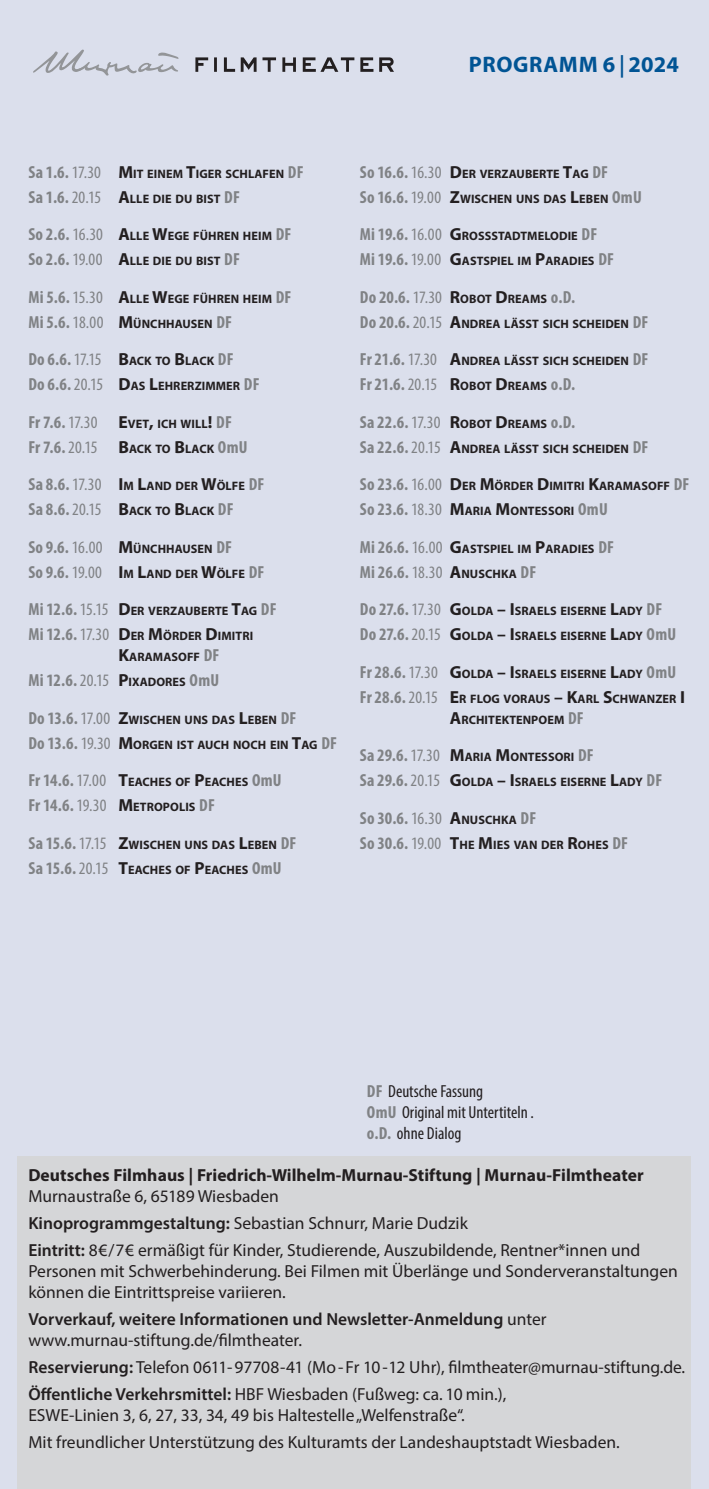
<style>
.page{position:relative;width:709px;height:1489px;background:#fff}
.page>*{position:absolute;margin:0;border:0;box-sizing:border-box;transform-origin:0 0}
.t1{font:700 22.5px "Myriad Pro";letter-spacing:.03em;color:#015494}
.t2{font:17.5px/27px "Myriad Pro";color:#231f20}
.t3{font:700 condensed 17.5px/37.5px "Myriad Pro";letter-spacing:.01em;color:#808285}
.t4{font:600 17.5px/21px "Myriad Pro";color:#231f20}
.t5{font:700 17.5px "Myriad Pro";color:#231f20}
.t6{font:condensed 17.5px/21px "Myriad Pro";color:#231f20}
.t7{font:700 17.5px "Myriad Pro";color:#231f20}
.t8{font:700 12.25px/25px "Myriad Pro";letter-spacing:.005em;color:#231f20}
.s1{font-weight:600}
.s2{font-stretch:condensed;font-size:17.5px;color:#808285}
.s3{font-weight:400;font-stretch:condensed;font-size:17.5px;color:#808285}
.s4{font-size:17.5px}
.s5{font-weight:400}
.s6{font-stretch:normal;color:#231f20}
.s7{font-stretch:normal;font-size:12.25px;color:#231f20}
.s8{font-weight:700;color:#808285}
</style>
<div class="page">
<div style="left:0;top:0;width:709px;height:1488px;background:#dbdfec"></div>
<div style="left:18px;top:1156px;width:673px;height:332px;background:#d5d6d8"></div>
<svg style="left:33px;top:50px;width:145px;height:26px"></svg>
<svg style="left:195px;top:57px;width:22px;height:15px"></svg>
<svg style="left:224px;top:57px;width:11px;height:15px"></svg>
<svg style="left:241px;top:57px;width:15px;height:15px"></svg>
<svg style="left:262px;top:57px;width:14px;height:15px"></svg>
<svg style="left:282px;top:57px;width:14px;height:15px"></svg>
<svg style="left:303px;top:57px;width:51px;height:15px"></svg>
<svg style="left:360px;top:57px;width:13px;height:15px"></svg>
<svg style="left:379px;top:57px;width:15px;height:15px"></svg>
<h1 class="t1" style="left:469px;top:50px;width:212px">PROGRAMM 6 <span class="s1">|</span> 2024</h1>
<p class="t8" style="left:28px;top:161px;width:277px"><span class="s2">Sa 1.6.</span> <span class="s3">17.30</span> <span class="s4">M</span>IT EINEM <span class="s4">T</span>IGER SCHLAFEN <span class="s2">DF<br>Sa 1.6.</span> <span class="s3">20.15</span> <span class="s4">A</span>LLE DIE DU BIST <span class="s2">DF</span></p>
<p class="t8" style="left:28px;top:223px;width:264px"><span class="s2">So 2.6.</span> <span class="s3">16.30</span> <span class="s4">A</span>LLE <span class="s4">W</span>EGE FÜHREN HEIM <span class="s2">DF<br>So 2.6.</span> <span class="s3">19.00</span> <span class="s4">A</span>LLE DIE DU BIST <span class="s2">DF</span></p>
<p class="t8" style="left:28px;top:286px;width:264px"><span class="s2">Mi 5.6.</span> <span class="s3">15.30</span> <span class="s4">A</span>LLE <span class="s4">W</span>EGE FÜHREN HEIM <span class="s2">DF<br>Mi 5.6.</span> <span class="s3">18.00</span> <span class="s4">M</span>ÜNCHHAUSEN <span class="s2">DF</span></p>
<p class="t8" style="left:28px;top:348px;width:233px"><span class="s2">Do 6.6.</span> <span class="s3">17.15</span> <span class="s4">B</span>ACK TO <span class="s4">B</span>LACK <span class="s2">DF<br>Do 6.6.</span> <span class="s3">20.15</span> <span class="s4">D</span>AS <span class="s4">L</span>EHRERZIMMER <span class="s2">DF</span></p>
<p class="t8" style="left:28px;top:411px;width:205px"><span class="s2">Fr 7.6.</span> <span class="s3">17.30</span> <span class="s4">E</span>VET<span class="s4">,</span> ICH WILL<span class="s4">!</span> <span class="s2">DF</span></p>
<h2 class="t3" style="left:28px;top:428px;width:221px">Fr 7.6. <span class="s5">20.15</span> <span class="s6">B</span><span class="s7">ACK TO</span> <span class="s6">B</span><span class="s7">LACK</span> OmU</h2>
<p class="t8" style="left:28px;top:473px;width:237px"><span class="s2">Sa 8.6.</span> <span class="s3">17.30</span> <span class="s4">I</span> M <span class="s4">L</span>AND DER <span class="s4">W</span>ÖLFE <span class="s2">DF<br>Sa 8.6.</span> <span class="s3">20.15</span> <span class="s4">B</span>ACK TO <span class="s4">B</span>LACK <span class="s2">DF</span></p>
<p class="t8" style="left:28px;top:536px;width:237px"><span class="s2">So 9.6.</span> <span class="s3">16.00</span> <span class="s4">M</span>ÜNCHHAUSEN <span class="s2">DF<br>So 9.6.</span> <span class="s3">19.00</span> <span class="s4">I</span> M <span class="s4">L</span>AND DER <span class="s4">W</span>ÖLFE <span class="s2">DF</span></p>
<p class="t8" style="left:28px;top:598px;width:250px"><span class="s2">Mi 12.6.</span> <span class="s3">15.15</span> <span class="s4">D</span>ER VERZAUBERTE <span class="s4">T</span>AG <span class="s2">DF<br>Mi 12.6.</span> <span class="s3">17.30</span> <span class="s4">D</span>ER <span class="s4">M</span>ÖRDER <span class="s4">D</span>IMITRI</p>
<p class="t8" style="left:118px;top:644px;width:103px"><span class="s4">K</span>ARAMASOFF <span class="s2">DF</span></p>
<h2 class="t3" style="left:28px;top:661px;width:192px">Mi 12.6. <span class="s5">20.15</span> <span class="s6">P</span><span class="s7">IXADORES</span> OmU</h2>
<p class="t8" style="left:28px;top:707px;width:310px"><span class="s2">Do 13.6.</span> <span class="s3">17.00</span> <span class="s4">Z</span>WISCHEN UNS DAS <span class="s4">L</span>EBEN <span class="s2">DF<br>Do 13.6.</span> <span class="s3">19.30</span> <span class="s4">M</span>ORGEN IST AUCH NOCH EIN <span class="s4">T</span>AG <span class="s2">DF</span></p>
<p class="t8" style="left:28px;top:769px;width:255px"><span class="s2">Fr 14.6.</span> <span class="s3">17.00</span> <span class="s4">T</span>EACHES OF <span class="s4">P</span>EACHES <span class="s2">OmU</span></p>
<h2 class="t3" style="left:28px;top:786px;width:188px">Fr 14.6. <span class="s5">19.30</span> <span class="s6">M</span><span class="s7">ETROPOLIS</span> DF</h2>
<p class="t8" style="left:28px;top:832px;width:269px"><span class="s2">Sa 15.6.</span> <span class="s3">17.15</span> <span class="s4">Z</span>WISCHEN UNS DAS <span class="s4">L</span>EBEN <span class="s2">DF<br>Sa 15.6.</span> <span class="s3">20.15</span> <span class="s4">T</span>EACHES OF <span class="s4">P</span>EACHES <span class="s2">OmU</span></p>
<p class="t8" style="left:360px;top:161px;width:283px"><span class="s2">So 16.6.</span> <span class="s3">16.30</span> <span class="s4">D</span>ER VERZAUBERTE <span class="s4">T</span>AG <span class="s2">DF<br>So 16.6.</span> <span class="s3">19.00</span> <span class="s4">Z</span>WISCHEN UNS DAS <span class="s4">L</span>EBEN <span class="s2">OmU</span></p>
<p class="t8" style="left:360px;top:223px;width:256px"><span class="s2">Mi 19.6.</span> <span class="s3">16.00</span> <span class="s4">G</span>ROSSSTADTMELODIE <span class="s2">DF<br>Mi 19.6.</span> <span class="s3">19.00</span> <span class="s4">G</span>ASTSPIEL IM <span class="s4">P</span>ARADIES <span class="s2">DF</span></p>
<h2 class="t3" style="left:360px;top:278px;width:217px">Do 20.6. <span class="s5">17.30</span> <span class="s6">R</span><span class="s7">OBOT</span> <span class="s6">D</span><span class="s7">REAMS</span> o.D.</h2>
<p class="t8" style="left:360px;top:311px;width:290px"><span class="s2">Do 20.6.</span> <span class="s3">20.15</span> <span class="s4">A</span>NDREA LÄSST SICH SCHEIDEN <span class="s2">DF</span></p>
<p class="t8" style="left:360px;top:348px;width:290px"><span class="s2">Fr 21.6.</span> <span class="s3">17.30</span> <span class="s4">A</span>NDREA LÄSST SICH SCHEIDEN <span class="s2">DF</span></p>
<h2 class="t3" style="left:360px;top:365px;width:217px">Fr 21.6. <span class="s5">20.15</span> <span class="s6">R</span><span class="s7">OBOT</span> <span class="s6">D</span><span class="s7">REAMS</span> o.D.<br>Sa 22.6. <span class="s5">17.30</span> <span class="s6">R</span><span class="s7">OBOT</span> <span class="s6">D</span><span class="s7">REAMS</span> o.D.</h2>
<p class="t8" style="left:360px;top:436px;width:290px"><span class="s2">Sa 22.6.</span> <span class="s3">20.15</span> <span class="s4">A</span>NDREA LÄSST SICH SCHEIDEN <span class="s2">DF</span></p>
<p class="t8" style="left:360px;top:473px;width:331px"><span class="s2">So 23.6.</span> <span class="s3">16.00</span> <span class="s4">D</span>ER <span class="s4">M</span>ÖRDER <span class="s4">D</span>IMITRI <span class="s4">K</span>ARAMASOFF <span class="s2">DF<br>So 23.6.</span> <span class="s3">18.30</span> <span class="s4">M</span>ARIA <span class="s4">M</span>ONTESSORI <span class="s2">OmU</span></p>
<p class="t8" style="left:360px;top:536px;width:256px"><span class="s2">Mi 26.6.</span> <span class="s3">16.00</span> <span class="s4">G</span>ASTSPIEL IM <span class="s4">P</span>ARADIES <span class="s2">DF</span></p>
<h2 class="t3" style="left:360px;top:553px;width:178px">Mi 26.6. <span class="s5">18.30</span> <span class="s6">A</span><span class="s7">NUSCHKA</span> DF</h2>
<p class="t8" style="left:360px;top:598px;width:318px"><span class="s2">Do 27.6.</span> <span class="s3">17.30</span> <span class="s4">G</span>OLDA <span class="s4">– I</span> SRAELS EISERNE <span class="s4">L</span>ADY <span class="s2">DF<br>Do 27.6.</span> <span class="s3">20.15</span> <span class="s4">G</span>OLDA <span class="s4">– I</span> SRAELS EISERNE <span class="s4">L</span>ADY <span class="s2">OmU</span></p>
<p class="t8" style="left:360px;top:661px;width:324px"><span class="s2">Fr 28.6.</span> <span class="s3">17.30</span> <span class="s4">G</span>OLDA <span class="s4">– I</span> SRAELS EISERNE <span class="s4">L</span>ADY <span class="s2">OmU<br>Fr 28.6.</span> <span class="s3">20.15</span> <span class="s4">E</span>R FLOG VORAUS <span class="s4">– K</span>ARL <span class="s4">S</span>CHWANZER <span class="s4">I</span></p>
<h2 class="t7" style="left:360px;top:706px;width:52px">A</h2>
<p class="t8" style="left:461px;top:707px;width:124px">RCHITEKTENPOEM <span class="s2">DF</span></p>
<p class="t8" style="left:360px;top:744px;width:304px"><span class="s2">Sa 29.6.</span> <span class="s3">17.30</span> <span class="s4">M</span>ARIA <span class="s4">M</span>ONTESSORI <span class="s2">DF<br>Sa 29.6.</span> <span class="s3">20.15</span> <span class="s4">G</span>OLDA <span class="s4">– I</span> SRAELS EISERNE <span class="s4">L</span>ADY <span class="s2">DF</span></p>
<h2 class="t3" style="left:360px;top:799px;width:178px">So 30.6. <span class="s5">16.30</span> <span class="s6">A</span><span class="s7">NUSCHKA</span> DF</h2>
<p class="t8" style="left:360px;top:832px;width:270px"><span class="s2">So 30.6.</span> <span class="s3">19.00</span> <span class="s4">T</span>HE <span class="s4">M</span>IES VAN DER <span class="s4">R</span>OHES <span class="s2">DF</span></p>
<h2 class="t6" style="left:367px;top:1079px;width:169px"><span class="s8">DF</span> Deutsche Fassung<br><span class="s8">OmU</span> Original mit Untertiteln . <span class="s8">o.D.</span> ohne Dialog</h2>
<h2 class="t5" style="left:28px;top:1163px;width:617px">Deutsches Filmhaus | Friedrich-Wilhelm-Murnau-Stiftung | Murnau-Filmtheater</h2>
<h2 class="t2" style="left:28px;top:1181px;width:613px">Murnaustraße 6, 65189 Wiesbaden<br><span class="s1">Kinoprogrammgestaltung:</span> Sebastian Schnurr, Marie Dudzik<br><span class="s1">Eintritt:</span> 8€/7€ ermäßigt für Kinder, Studierende, Auszubildende, Rentner*innen und</h2>
<h2 class="t2" style="left:28px;top:1259px;width:651px;line-height:21px">Personen mit Schwerbehinderung. Bei Filmen mit Überlänge und Sonderveranstaltungen können die Eintrittspreise variieren.</h2>
<h2 class="t4" style="left:28px;top:1307px;width:519px">Vorverkauf, weitere Informationen und Newsletter-Anmeldung <span class="s5">unter www.murnau-stiftung.de/filmtheater.</span></h2>
<h2 class="t2" style="left:28px;top:1352px;width:658px"><span class="s1">Reservierung:</span> Telefon 0611 - 97708-41 (Mo - Fr 10 - 12 Uhr), filmtheater@murnau-stiftung.de.<br><span class="s1">Öffentliche Verkehrsmittel:</span> HBF Wiesbaden (Fußweg: ca. 10 min.),</h2>
<h2 class="t2" style="left:28px;top:1400px;width:593px">ESWE-Linien 3, 6, 27, 33, 34, 49 bis Haltestelle „Welfenstraße“.<br>Mit freundlicher Unterstützung des Kulturamts der Landeshauptstadt Wiesbaden.</h2>
</div>
